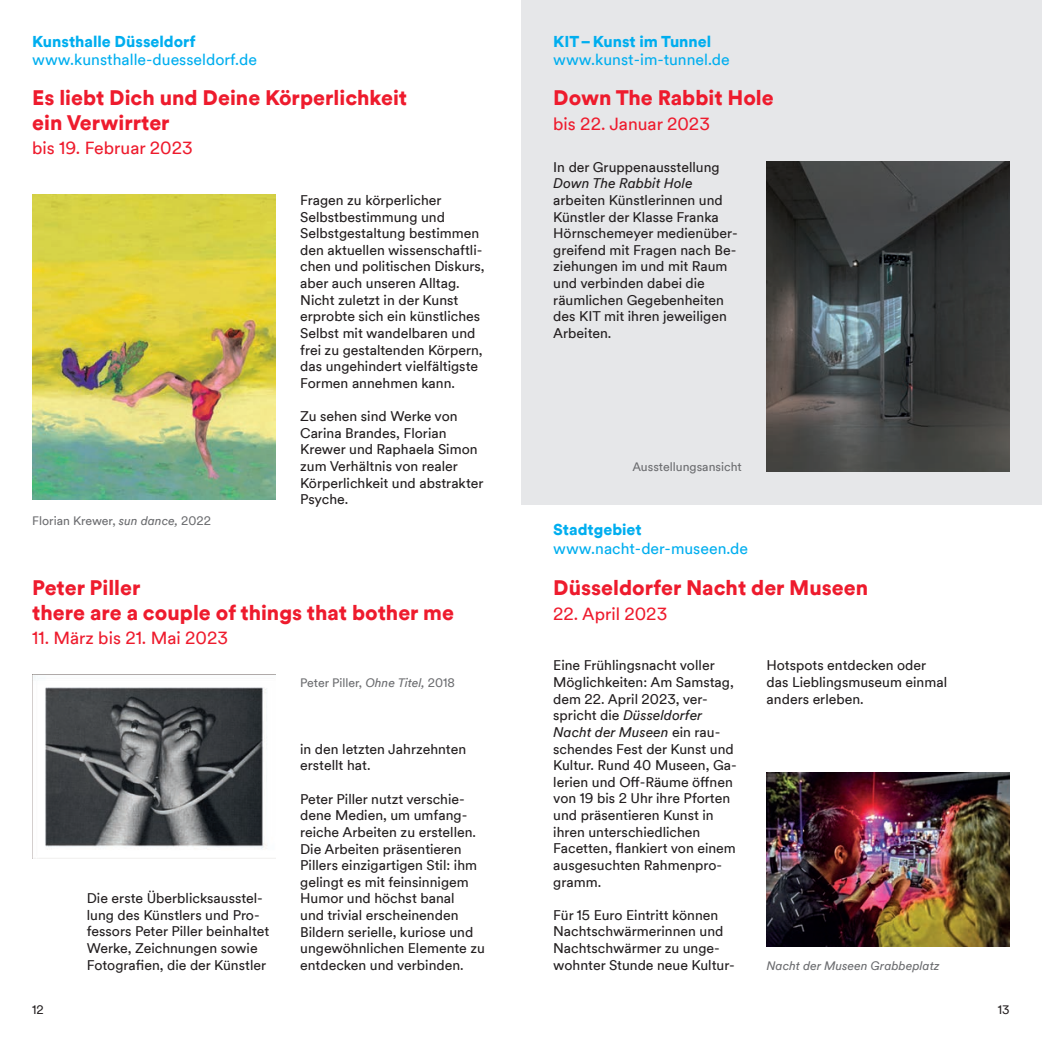
<style>
.page{position:relative;width:1042px;height:1042px;background:#fff}
.page>*{position:absolute;margin:0;border:0;box-sizing:border-box;transform-origin:0 0}
.t1{font:900 21px/24.5px "Duesseldorf Circular TT";color:#ee1b2d}
.t2{font:17.5px "Duesseldorf Circular TT";color:#ee1b2d}
.t3{font:15.75px "Duesseldorf Circular TT";color:#00aeef}
.t4{font:900 15.75px "Duesseldorf Circular TT";color:#00aeef}
.t5{font:14px/16.6px "Duesseldorf Circular TT";color:#231f20}
.t6{font:italic 14px "Duesseldorf Circular TT";color:#231f20}
.t7{font:12.25px "Duesseldorf Circular TT";color:#6c6d70}
.t8{font:italic 12.25px "Duesseldorf Circular TT";color:#6c6d70}
.t9{font:12.25px "Duesseldorf Circular TT";color:#231f20}
.s1{font-style:italic}
</style>
<div class="page">
<div style="left:521px;top:0;width:521px;height:504px;background:#e6e7e9"></div>
<img style="left:32px;top:194px;width:243px;height:306px">
<img style="left:32px;top:675px;width:235px;height:183px">
<img style="left:766px;top:161px;width:243px;height:310px">
<img style="left:766px;top:772px;width:243px;height:174px">
<p class="t4" style="left:32px;top:30px;width:165px">Kunsthalle Düsseldorf</p>
<p class="t3" style="left:32px;top:49px;width:226px">www.kunsthalle-duesseldorf.de</p>
<h1 class="t1" style="left:32px;top:85px;width:376px">Es liebt Dich und Deine Körperlichkeit ein Verwirrter</h1>
<p class="t2" style="left:32px;top:136px;width:162px">bis 19. Februar 2023</p>
<p class="t7" style="left:32px;top:513px;width:180px">Florian Krewer, <span class="s1">sun dance,</span> 2022</p>
<p class="t5" style="left:300px;top:191px;width:186px">Fragen zu körperlicher<br>Selbstbestimmung und<br>Selbstgestaltung bestimmen den aktuellen wissenschaftli&shy;chen und politischen Diskurs, aber auch unseren Alltag.<br>Nicht zuletzt in der Kunst erprobte sich ein künstliches<br>Selbst mit wandelbaren und frei zu gestaltenden Körpern, das ungehindert vielfältigste<br>Formen annehmen kann.</p>
<p class="t5" style="left:300px;top:407px;width:185px">Zu sehen sind Werke von<br>Carina Brandes, Florian<br>Krewer und Raphaela Simon zum Verhältnis von realer<br>Körperlichkeit und abstrakter<br>Psyche.</p>
<h1 class="t1" style="left:32px;top:575px;width:423px">Peter Piller<br>there are a couple of things that bother me</h1>
<p class="t2" style="left:32px;top:626px;width:197px">11. März bis 21. Mai 2023</p>
<p class="t5" style="left:87px;top:889px;width:184px">Die erste Überblicksausstel&shy;lung des Künstlers und Pro&shy;fessors Peter Piller beinhaltet<br>Werke, Zeichnungen sowie<br>Fotografien, die der Künstler</p>
<p class="t7" style="left:300px;top:675px;width:156px">Peter Piller, <span class="s1">Ohne Titel,</span> 2018</p>
<p class="t5" style="left:300px;top:740px;width:168px">in den letzten Jahrzehnten erstellt hat.</p>
<p class="t5" style="left:300px;top:790px;width:186px">Peter Piller nutzt verschie&shy;dene Medien, um umfang&shy;reiche Arbeiten zu erstellen.<br>Die Arbeiten präsentieren<br>Pillers einzigartigen Stil: ihm gelingt es mit feinsinnigem<br>Humor und höchst banal<br>und trivial erscheinenden<br>Bildern serielle, kuriose und ungewöhnlichen Elemente zu entdecken und verbinden.</p>
<p class="t4" style="left:553px;top:30px;width:160px">KIT – Kunst im Tunnel</p>
<p class="t3" style="left:553px;top:49px;width:178px">www.kunst-im-tunnel.de</p>
<h1 class="t1" style="left:553px;top:85px;width:222px">Down The Rabbit Hole</h1>
<p class="t2" style="left:553px;top:112px;width:158px">bis 22. Januar 2023</p>
<p class="t5" style="left:553px;top:158px;width:168px">In der Gruppenausstellung</p>
<p class="t6" style="left:553px;top:174px;width:141px">Down The Rabbit Hole</p>
<p class="t5" style="left:553px;top:191px;width:186px">arbeiten Künstlerinnen und<br>Künstler der Klasse Franka<br>Hörnschemeyer medienüber&shy;greifend mit Fragen nach Be&shy;ziehungen im und mit Raum und verbinden dabei die räumlichen Gegebenheiten des KIT mit ihren jeweiligen<br>Arbeiten.</p>
<p class="t7" style="left:632px;top:459px;width:111px">Ausstellungsansicht</p>
<p class="t4" style="left:553px;top:519px;width:90px">Stadtgebiet</p>
<p class="t3" style="left:553px;top:537px;width:196px">www.nacht-der-museen.de</p>
<h1 class="t1" style="left:553px;top:575px;width:316px">Düsseldorfer Nacht der Museen</h1>
<p class="t2" style="left:553px;top:602px;width:116px">22. April 2023</p>
<p class="t5" style="left:553px;top:656px;width:185px">Eine Frühlingsnacht voller<br>Möglichkeiten: Am Samstag, dem 22. April 2023, ver&shy;spricht die <span class="s1">Düsseldorfer<br>Nacht der Museen</span> ein rau&shy;schendes Fest der Kunst und<br>Kultur. Rund 40 Museen, Ga&shy;lerien und Off-Räume öffnen von 19 bis 2 Uhr ihre Pforten und präsentieren Kunst in ihren unterschiedlichen<br>Facetten, flankiert von einem ausgesuchten Rahmenpro&shy;gramm.</p>
<p class="t5" style="left:553px;top:906px;width:183px">Für 15 Euro Eintritt können<br>Nachtschwärmerinnen und<br>Nachtschwärmer zu unge&shy;wohnter Stunde neue Kultur-</p>
<p class="t5" style="left:766px;top:656px;width:182px">Hotspots entdecken oder das Lieblingsmuseum einmal anders erleben.</p>
<p class="t8" style="left:766px;top:957px;width:174px">Nacht der Museen Grabbeplatz</p>
<p class="t9" style="left:32px;top:1001px;width:13px">12</p>
<p class="t9" style="left:998px;top:1001px;width:13px">13</p>
</div>
